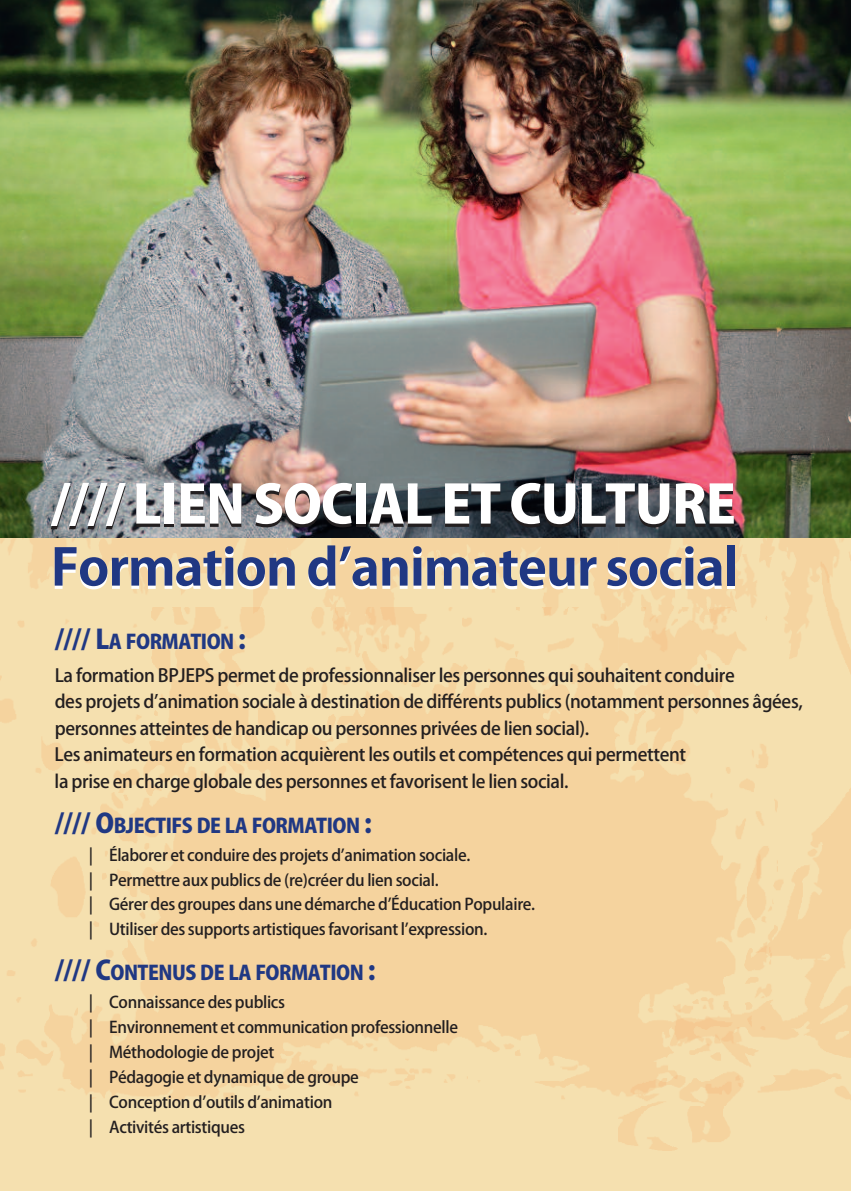
<style>
.page{position:relative;width:851px;height:1191px;background:#fff}
.page>*{position:absolute;margin:0;border:0;box-sizing:border-box;transform-origin:0 0}
.t1{font:800 52px "Koz Go Pro";letter-spacing:-.02em;color:#fff;scale:1.06 1}
.t2{font:700 50px "Koz Go Pro";letter-spacing:-.02em;color:#203883;scale:1.06 1}
.t3{font:800 19.8px "Koz Go Pro";letter-spacing:-.025em;color:#203883}
.t4{font:500 18px/26.4px "Koz Go Pro";letter-spacing:-.02em;color:#231f20}
.t5{font:500 16px/24.8px "Koz Go Pro";letter-spacing:-.02em;color:#231f20}
.s1{font-size:26.4px}
</style>
<div class="page">
<div style="left:0;top:0;width:850px;height:1191px;background:#f5e0af"></div>
<img style="left:0;top:537px;width:618px;height:564px">
<img style="left:618px;top:537px;width:232px;height:614px">
<img style="left:0;top:0;width:850px;height:537px">
<h1 class="t1" style="left:51px;top:470px;width:648px">////LIEN SOCIAL ET CULTURE</h1>
<h2 class="t2" style="left:51px;top:535px;width:650px">Formation d’animateur social</h2>
<p class="t3" style="left:55px;top:628px;width:193px"><span class="s1">//// L</span>A FORMATION <span class="s1">:</span></p>
<p class="t4" style="left:55px;top:663px;width:749px">La formation BPJEPS permet de professionnaliser les personnes qui souhaitent conduire<br>des projets d’animation sociale à destination de différents publics (notamment personnes âgées, personnes atteintes de handicap ou personnes privées de lien social).<br>Les animateurs en formation acquièrent les outils et compétences qui permettent<br>la prise en charge globale des personnes et favorisent le lien social.</p>
<p class="t3" style="left:55px;top:812px;width:319px"><span class="s1">//// O</span>BJECTIFS DE LA FORMATION <span class="s1">:</span></p>
<p class="t5" style="left:89px;top:843px;width:448px">| Élaborer et conduire des projets d’animation sociale.<br>| Permettre aux publics de (re)créer du lien social.<br>| Gérer des groupes dans une démarche d’Éducation Populaire. | Utiliser des supports artistiques favorisant l’expression.</p>
<p class="t3" style="left:55px;top:960px;width:322px"><span class="s1">//// C</span>ONTENUS DE LA FORMATION <span class="s1">:</span></p>
<p class="t5" style="left:89px;top:991px;width:371px">| Connaissance des publics<br>| Environnement et communication professionnelle | Méthodologie de projet<br>| Pédagogie et dynamique de groupe<br>| Conception d’outils d’animation<br>| Activités artistiques</p>
</div>
